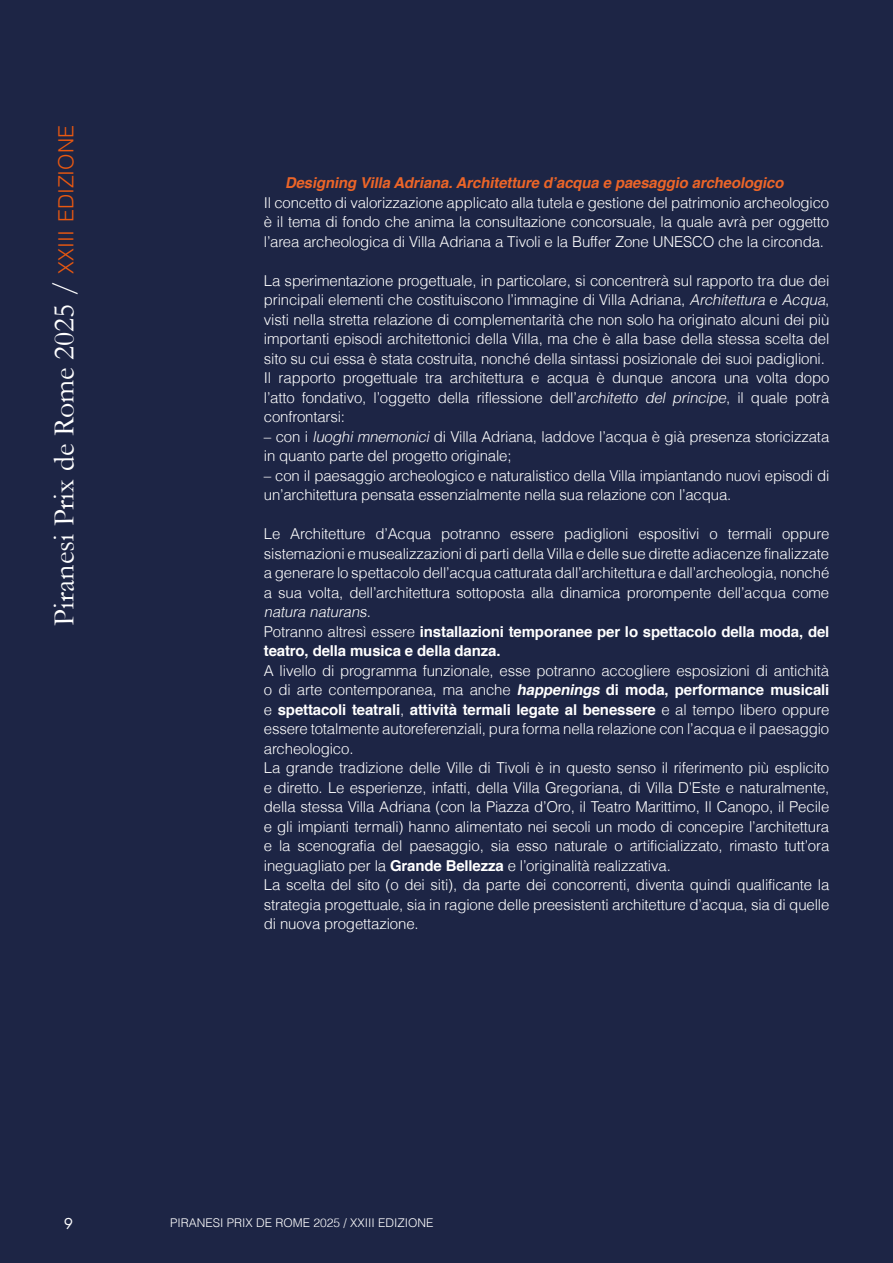
<style>
.page{position:relative;width:893px;height:1263px;background:#1d2545}
.page>*{position:absolute;margin:0;border:0;box-sizing:border-box;transform-origin:0 0}
.t1{font:30px "Garamond";color:#fff}
.t2{font:16.5px "Futura PT";color:#fff}
.t3{font:300 15px/19.5px "Helvetica";letter-spacing:-.01em;color:#fff}
.t4{font:italic 700 15px "Helvetica";color:#ec6528}
.t5{font:300 12px "Helvetica";color:#fff}
.s1{font-family:"Helvetica";font-weight:300;font-size:21px;color:#ea5810}
.s2{font-style:italic}
.s3{font-weight:700}
.s4{font-weight:700;font-style:italic}
</style>
<div class="page">
<h1 class="t1" style="left:44px;top:625px;width:502px;rotate:-90deg">Piranesi Prix de Rome 2025 / <span class="s1">xxiii edizione</span></h1>
<p class="t4" style="left:285px;top:171px;width:504px">Designing VillaAdriana.Architettured’acquaepaesaggio archeologico</p>
<p class="t3" style="left:264px;top:192px;width:567px;text-align:justify">Il concetto di valorizzazione applicato alla tutela e gestione del patrimonio archeologico è il tema di fondo che anima la consultazione concorsuale, la quale avrà per oggetto l’area archeologica di Villa Adriana a Tivoli e la Buffer Zone UNESCO che la circonda.</p>
<p class="t3" style="left:264px;top:270px;width:567px">La sperimentazione progettuale, in particolare, si concentrerà sul rapporto tra due dei principali elementi che costituiscono l’immagine di Villa Adriana, <span class="s2">Architettura</span> e <span class="s2">Acqua</span>, visti nella stretta relazione di complementarità che non solo ha originato alcuni dei più importanti episodi architettonici della Villa, ma che è alla base della stessa scelta del sito su cui essa è stata costruita, nonché della sintassi posizionale dei suoi padiglioni.<br>Il rapporto progettuale tra architettura e acqua è dunque ancora una volta dopo l’atto fondativo, l’oggetto della riflessione dell’<span class="s2">architetto del principe</span>, il quale potrà confrontarsi:</p>
<p class="t3" style="left:264px;top:426px;width:567px">– con i <span class="s2">luoghi mnemonici</span> di Villa Adriana, laddove l’acqua è già presenza storicizzata in quanto parte del progetto originale;</p>
<p class="t3" style="left:264px;top:465px;width:567px">– con il paesaggio archeologico e naturalistico della Villa impiantando nuovi episodi di un’architettura pensata essenzialmente nella sua relazione con l’acqua.</p>
<p class="t3" style="left:264px;top:524px;width:567px">Le Architetture d’Acqua potranno essere padiglioni espositivi o termali oppure sistemazioni e musealizzazioni di parti della Villa e delle sue dirette adiacenze finalizzate a generare lo spettacolo dell’acqua catturata dall’architettura e dall’archeologia, nonché a sua volta, dell’architettura sottoposta alla dinamica prorompente dell’acqua come <span class="s2">natura naturans</span>.<br>Potranno altresì essere <span class="s3">installazioni temporanee per lo spettacolo della moda, del teatro, della musica e della danza.</span></p>
<p class="t3" style="left:264px;top:660px;width:567px">A livello di programma funzionale, esse potranno accogliere esposizioni di antichità o di arte contemporanea, ma anche <span class="s4">happenings</span> <span class="s3">di moda, performance musicali </span>e <span class="s3">spettacoli teatrali</span>, <span class="s3">attività termali legate al benessere</span> e al tempo libero oppure essere totalmente autoreferenziali, pura forma nella relazione con l’acqua e il paesaggio archeologico.<br>La grande tradizione delle Ville di Tivoli è in questo senso il riferimento più esplicito e diretto. Le esperienze, infatti, della Villa Gregoriana, di Villa D’Este e naturalmente, della stessa Villa Adriana (con la Piazza d’Oro, il Teatro Marittimo, Il Canopo, il Pecile e gli impianti termali) hanno alimentato nei secoli un modo di concepire l’architettura e la scenografia del paesaggio, sia esso naturale o artificializzato, rimasto tutt’ora ineguagliato per la <span class="s3">Grande Bellezza</span> e l’originalità realizzativa.<br>La scelta del sito (o dei siti), da parte dei concorrenti, diventa quindi qualificante la strategia progettuale, sia in ragione delle preesistenti architetture d’acqua, sia di quelle di nuova progettazione.</p>
<p class="t2" style="left:64px;top:1213px;width:11px">9</p>
<p class="t5" style="left:170px;top:1215px;width:265px">PIRANESI PRIX DE ROME 2025 / XXIII EDIZIONE</p>
</div>
